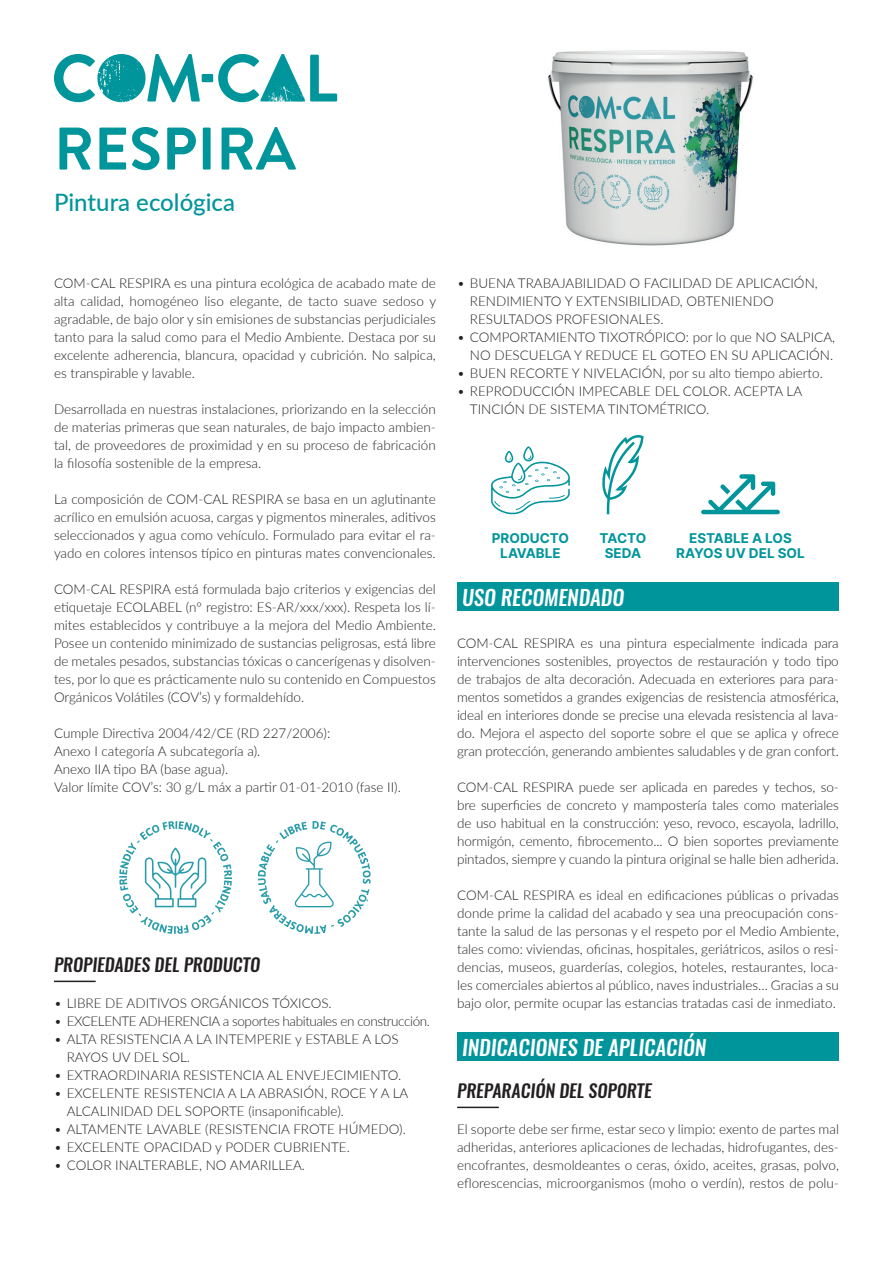
<style>
.page{position:relative;width:893px;height:1263px;background:#fff}
.page>*{position:absolute;margin:0;border:0;box-sizing:border-box;transform-origin:0 0}
.t1{font:700 60px "Brandon Grotesque";color:#00959b}
.t2{font:500 24px "Lato";color:#00959b}
.t3{font:italic 500 21px "Oswald";color:#fff}
.t4{font:italic 500 18px "Oswald";color:#231f20}
.t5{font:300 13.5px/18px "Lato";color:#231f20;text-align:justify}
.t6{font:300 13.5px/18px "Lato";color:#232322}
.t7{font:300 13.5px "Lato";letter-spacing:-.03em;color:#232322}
.t8{font:700 13.5px/14.7px "Inter";color:#00959b;text-align:center}
.t9{font:700 13.5px/14.7px "Inter";letter-spacing:-.03em;color:#00959b;text-align:center}
</style>
<div class="page">
<div style="left:457px;top:583px;width:382px;height:28px;background:#00959b"></div>
<div style="left:457px;top:1033px;width:382px;height:28px;background:#00959b"></div>
<hr style="left:457px;top:1107px;width:42px;height:1px;background:#231f20">
<hr style="left:54px;top:981px;width:42px;height:1px;background:#231f20">
<div style="left:202px;top:74px;width:11px;height:8px;background:#00959b"></div>
<svg style="left:218px;top:54px;width:119px;height:48px"></svg>
<svg style="left:54px;top:54px;width:146px;height:48px"></svg>
<svg style="left:119px;top:821px;width:113px;height:113px"></svg>
<svg style="left:258px;top:821px;width:113px;height:113px"></svg>
<svg style="left:602px;top:435px;width:42px;height:79px"></svg>
<svg style="left:491px;top:446px;width:79px;height:68px"></svg>
<svg style="left:701px;top:474px;width:79px;height:40px"></svg>
<img style="left:548px;top:50px;width:205px;height:196px">
<h1 class="t1" style="left:54px;top:107px;width:243px">RESPIRA</h1>
<h2 class="t2" style="left:54px;top:185px;width:183px">Pintura ecológica</h2>
<p class="t5" style="left:54px;top:274px;width:384px">COM-CAL RESPIRA es una pintura ecológica de acabado mate de alta calidad, homogéneo liso elegante, de tacto suave sedoso y agradable, de bajo olor y sin emisiones de substancias perjudiciales tanto para la salud como para el Medio Ambiente. Destaca por su excelente adherencia, blancura, opacidad y cubrición. No salpica, es transpirable y lavable.</p>
<p class="t5" style="left:54px;top:400px;width:383px">Desarrollada en nuestras instalaciones, priorizando en la selección de materias primeras que sean naturales, de bajo impacto ambien&shy;tal, de proveedores de proximidad y en su proceso de fabricación la filosofía sostenible de la empresa.</p>
<p class="t5" style="left:54px;top:490px;width:383px">La composición de COM-CAL RESPIRA se basa en un aglutinante acrílico en emulsión acuosa, cargas y pigmentos minerales, aditivos seleccionados y agua como vehículo. Formulado para evitar el ra&shy;yado en colores intensos típico en pinturas mates convencionales.</p>
<p class="t5" style="left:54px;top:580px;width:383px">COM-CAL RESPIRA está formulada bajo criterios y exigencias del etiquetaje ECOLABEL (nº registro: ES-AR/xxx/xxx). Respeta los lí&shy;mites establecidos y contribuye a la mejora del Medio Ambiente.<br>Posee un contenido minimizado de sustancias peligrosas, está libre de metales pesados, substancias tóxicas o cancerígenas y disolven&shy;tes, por lo que es prácticamente nulo su contenido en Compuestos Orgánicos Volátiles (COV’s) y formaldehído.</p>
<p class="t5" style="left:54px;top:724px;width:348px;text-align:left">Cumple Directiva 2004/42/CE (RD 227/2006):<br>Anexo I categoría A subcategoría a).<br>Anexo IIA tipo BA (base agua).<br>Valor límite COV’s: 30 g/L máx a partir 01-01-2010 (fase II).</p>
<h3 class="t4" style="left:54px;top:952px;width:208px">PROPIEDADES DEL PRODUCTO</h3>
<p class="t6" style="left:54px;top:994px;width:279px">• LIBRE DE ADITIVOS ORGÁNICOS TÓXICOS.</p>
<p class="t7" style="left:54px;top:1012px;width:377px">• EXCELENTE ADHERENCIA a soportes habituales en construcción.</p>
<p class="t6" style="left:67px;top:1030px;width:333px;text-indent:-13px">• ALTA RESISTENCIA A LA INTEMPERIE y ESTABLE A LOS<br>RAYOS UV DEL SOL.</p>
<p class="t6" style="left:54px;top:1066px;width:349px">• EXTRAORDINARIA RESISTENCIA AL ENVEJECIMIENTO.</p>
<p class="t6" style="left:67px;top:1084px;width:343px;text-indent:-13px">• EXCELENTE RESISTENCIA A LA ABRASIÓN, ROCE Y A LA<br>ALCALINIDAD DEL SOPORTE (insaponificable).</p>
<p class="t6" style="left:54px;top:1120px;width:353px">• ALTAMENTE LAVABLE (RESISTENCIA FROTE HÚMEDO).</p>
<p class="t6" style="left:54px;top:1138px;width:297px">• EXCELENTE OPACIDAD y PODER CUBRIENTE.</p>
<p class="t6" style="left:54px;top:1156px;width:252px">• COLOR INALTERABLE, NO AMARILLEA.</p>
<p class="t6" style="left:470px;top:274px;width:349px;text-indent:-13px">• BUENA TRABAJABILIDAD O FACILIDAD DE APLICACIÓN,<br>RENDIMIENTO Y EXTENSIBILIDAD, OBTENIENDO<br>RESULTADOS PROFESIONALES.</p>
<p class="t6" style="left:457px;top:328px;width:380px;text-align:right">• COMPORTAMIENTO TIXOTRÓPICO: por lo que NO SALPICA,<br>NO DESCUELGA Y REDUCE EL GOTEO EN SU APLICACIÓN.</p>
<p class="t6" style="left:457px;top:364px;width:367px">• BUEN RECORTE Y NIVELACIÓN, por su alto tiempo abierto.</p>
<p class="t6" style="left:470px;top:382px;width:334px;text-indent:-13px">• REPRODUCCIÓN IMPECABLE DEL COLOR. ACEPTA LA<br>TINCIÓN DE SISTEMA TINTOMÉTRICO.</p>
<p class="t8" style="left:492px;top:531px;width:79px">PRODUCTO<br>LAVABLE</p>
<p class="t8" style="left:676px;top:531px;width:130px">ESTABLE A LOS<br>RAYOS UV DEL SOL</p>
<p class="t9" style="left:599px;top:531px;width:48px">TACTO<br>SEDA</p>
<h3 class="t3" style="left:462px;top:582px;width:164px">USO RECOMENDADO</h3>
<p class="t5" style="left:457px;top:634px;width:383px">COM-CAL RESPIRA es una pintura especialmente indicada para intervenciones sostenibles, proyectos de restauración y todo tipo de trabajos de alta decoración. Adecuada en exteriores para para&shy;mentos sometidos a grandes exigencias de resistencia atmosférica, ideal en interiores donde se precise una elevada resistencia al lava&shy;do. Mejora el aspecto del soporte sobre el que se aplica y ofrece gran protección, generando ambientes saludables y de gran confort.</p>
<p class="t5" style="left:457px;top:778px;width:383px">COM-CAL RESPIRA puede ser aplicada en paredes y techos, so&shy;bre superficies de concreto y mampostería tales como materiales de uso habitual en la construcción: yeso, revoco, escayola, ladrillo, hormigón, cemento, fibrocemento... O bien soportes previamente pintados, siempre y cuando la pintura original se halle bien adherida.</p>
<p class="t5" style="left:457px;top:886px;width:383px">COM-CAL RESPIRA es ideal en edificaciones públicas o privadas donde prime la calidad del acabado y sea una preocupación cons&shy;tante la salud de las personas y el respeto por el Medio Ambiente, tales como: viviendas, oficinas, hospitales, geriátricos, asilos o resi&shy;dencias, museos, guarderías, colegios, hoteles, restaurantes, loca&shy;les comerciales abiertos al público, naves industriales… Gracias a su bajo olor, permite ocupar las estancias tratadas casi de inmediato.</p>
<h3 class="t3" style="left:462px;top:1032px;width:246px">INDICACIONES DE APLICACIÓN</h3>
<h3 class="t4" style="left:457px;top:1078px;width:196px">PREPARACIÓN DEL SOPORTE</h3>
<p class="t5" style="left:457px;top:1120px;width:383px">El soporte debe ser firme, estar seco y limpio: exento de partes mal adheridas, anteriores aplicaciones de lechadas, hidrofugantes, des&shy;encofrantes, desmoldeantes o ceras, óxido, aceites, grasas, polvo, eflorescencias, microorganismos (moho o verdín), restos de polu-</p>
</div>
